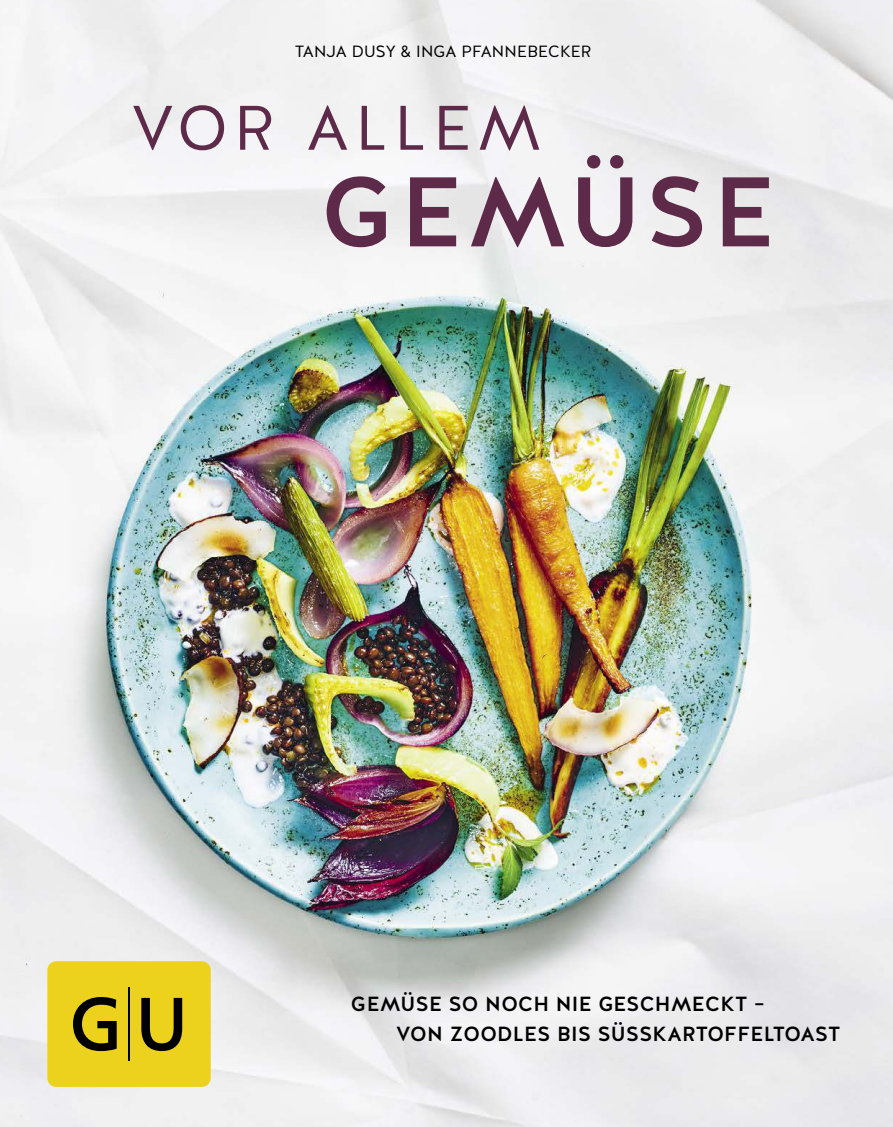
<style>
.page{position:relative;width:893px;height:1127px;background:#fff}
.page>*{position:absolute;margin:0;border:0;box-sizing:border-box;transform-origin:0 0}
.t1{font:500 98.55px "Halis GR";letter-spacing:.05em;color:#5d2a49}
.t2{font:62.7px "Halis GR";letter-spacing:.1em;color:#5d2a49}
.t3{font:500 20.4px/29.8px "Halis GR";letter-spacing:.015em;color:#000}
.t4{font:16.2px "Halis GR";letter-spacing:.005em;color:#000}
</style>
<div class="page">
<img style="left:0;top:0;width:893px;height:1127px">
<p class="t4" style="left:295px;top:45px;width:298px">TANJA DUSY &amp; INGA PFANNEBECKER</p>
<h2 class="t2" style="left:131px;top:105px;width:411px">VOR ALLEM</h2>
<h1 class="t1" style="left:321px;top:155px;width:455px">GEMÜSE</h1>
<p class="t3" style="left:396px;top:989px;width:446px;text-indent:-45px">GEMÜSE SO NOCH NIE GESCHMECKT –<br>VON ZOODLES BIS SÜSSKARTOFFELTOAST</p>
</div>
